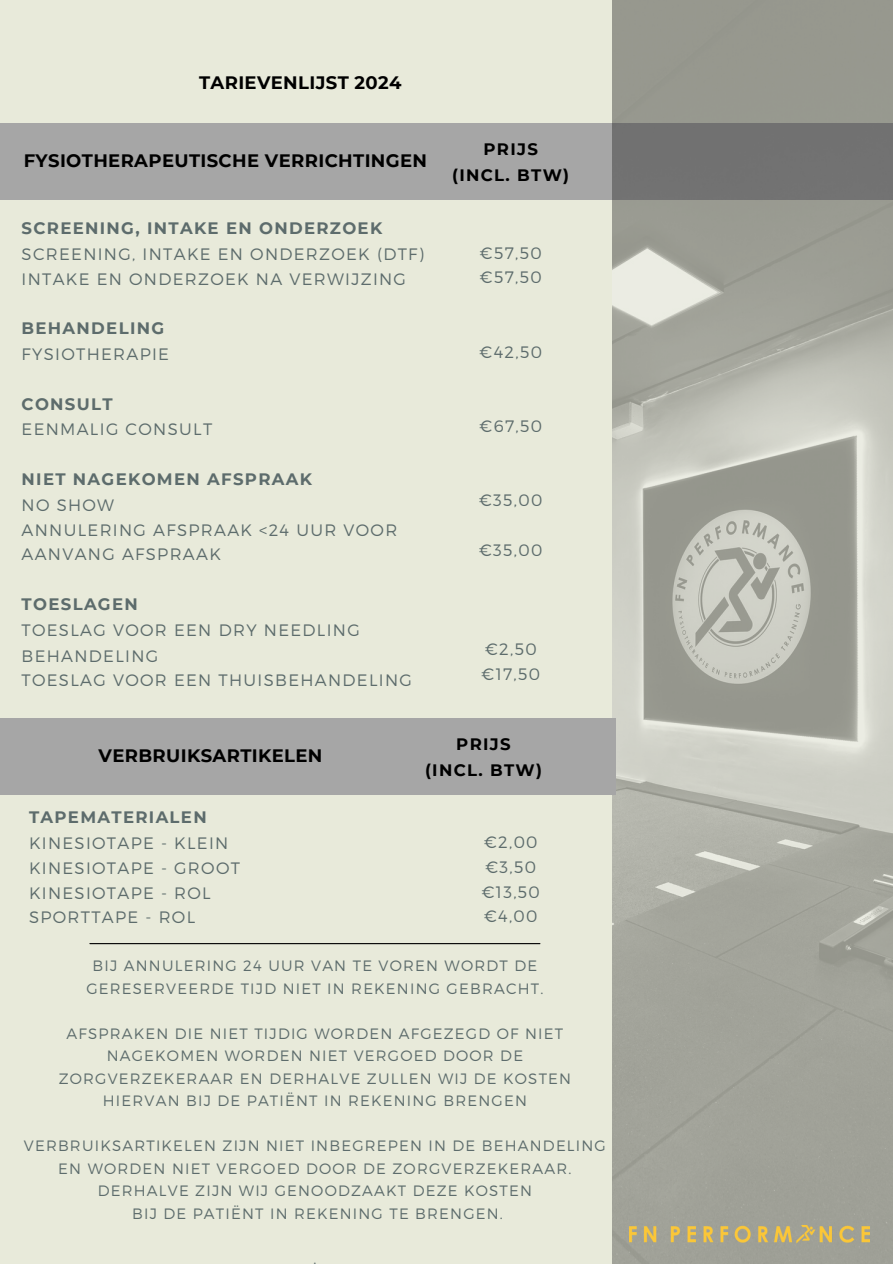
<style>
.page{position:relative;width:893px;height:1264px;background:#fff}
.page>*{position:absolute;margin:0;border:0;box-sizing:border-box;transform-origin:0 0}
.t1{font:700 18px "Montserrat";letter-spacing:.02em;color:#000}
.t2{font:300 16.5px/24.8px "Montserrat";letter-spacing:.08em;color:#5d6c6c}
.t3{font:700 16.5px "Montserrat";letter-spacing:.08em;color:#5d6c6c}
.t4{font:700 16.5px "Montserrat";letter-spacing:.08em;color:#000}
.t5{font:300 15px/22.5px "Montserrat";letter-spacing:.08em;color:#5d6c6c;text-align:center}
</style>
<div class="page">
<div style="left:0;top:0;width:892px;height:1263px;background:#e8eada"></div>
<div style="left:0;top:123px;width:892px;height:77px;background:#a6a6a6"></div>
<img style="left:612px;top:0;width:280px;height:1263px">
<div style="left:0;top:718px;width:615px;height:77px;background:#a6a6a6"></div>
<hr style="left:90px;top:943px;width:450px;height:1px;background:#000">
<img style="left:629px;top:1225px;width:240px;height:20px">
<p class="t1" style="left:199px;top:71px;width:204px">TARIEVENLIJST 2024</p>
<p class="t1" style="left:24px;top:149px;width:405px">FYSIOTHERAPEUTISCHE VERRICHTINGEN</p>
<p class="t3" style="left:22px;top:218px;width:362px">SCREENING, INTAKE EN ONDERZOEK</p>
<p class="t2" style="left:22px;top:241px;width:404px">SCREENING, INTAKE EN ONDERZOEK (DTF)</p>
<p class="t2" style="left:22px;top:265px;width:386px">INTAKE EN ONDERZOEK NA VERWIJZING</p>
<p class="t3" style="left:22px;top:318px;width:144px">BEHANDELING</p>
<p class="t2" style="left:22px;top:341px;width:149px">FYSIOTHERAPIE</p>
<p class="t3" style="left:22px;top:393px;width:93px">CONSULT</p>
<p class="t2" style="left:22px;top:416px;width:192px">EENMALIG CONSULT</p>
<p class="t3" style="left:22px;top:469px;width:292px">NIET NAGEKOMEN AFSPRAAK</p>
<p class="t2" style="left:22px;top:491px;width:94px">NO SHOW</p>
<p class="t2" style="left:22px;top:516px;width:377px">ANNULERING AFSPRAAK &lt;24 UUR VOOR<br>AANVANG AFSPRAAK</p>
<p class="t3" style="left:22px;top:594px;width:118px">TOESLAGEN</p>
<p class="t2" style="left:22px;top:616px;width:340px;line-height:25.8px">TOESLAG VOOR EEN DRY NEEDLING<br>BEHANDELING</p>
<p class="t2" style="left:22px;top:667px;width:392px">TOESLAG VOOR EEN THUISBEHANDELING</p>
<p class="t4" style="left:483px;top:139px;width:56px">PRIJS</p>
<p class="t4" style="left:452px;top:165px;width:118px">(INCL. BTW)</p>
<p class="t2" style="left:479px;top:239px;width:64px">€57,50</p>
<p class="t2" style="left:479px;top:264px;width:64px">€57,50</p>
<p class="t2" style="left:479px;top:338px;width:64px">€42,50</p>
<p class="t2" style="left:479px;top:413px;width:64px">€67,50</p>
<p class="t2" style="left:479px;top:487px;width:65px">€35,00</p>
<p class="t2" style="left:479px;top:536px;width:65px">€35,00</p>
<p class="t2" style="left:484px;top:635px;width:53px">€2,50</p>
<p class="t2" style="left:481px;top:660px;width:60px">€17,50</p>
<p class="t1" style="left:99px;top:744px;width:225px">VERBRUIKSARTIKELEN</p>
<p class="t3" style="left:29px;top:807px;width:179px">TAPEMATERIALEN</p>
<p class="t2" style="left:29px;top:830px;width:201px">KINESIOTAPE - KLEIN</p>
<p class="t2" style="left:29px;top:854px;width:212px">KINESIOTAPE - GROOT</p>
<p class="t2" style="left:29px;top:879px;width:183px">KINESIOTAPE - ROL</p>
<p class="t2" style="left:29px;top:904px;width:168px">SPORTTAPE - ROL</p>
<p class="t4" style="left:456px;top:734px;width:56px">PRIJS</p>
<p class="t4" style="left:425px;top:759px;width:118px">(INCL. BTW)</p>
<p class="t2" style="left:483px;top:829px;width:55px">€2,00</p>
<p class="t2" style="left:485px;top:853px;width:53px">€3,50</p>
<p class="t2" style="left:481px;top:878px;width:60px">€13,50</p>
<p class="t2" style="left:483px;top:903px;width:55px">€4,00</p>
<p class="t5" style="left:86px;top:953px;width:458px">BIJ ANNULERING 24 UUR VAN TE VOREN WORDT DE<br>GERESERVEERDE TIJD NIET IN REKENING GEBRACHT.</p>
<p class="t5" style="left:59px;top:1021px;width:514px">AFSPRAKEN DIE NIET TIJDIG WORDEN AFGEZEGD OF NIET NAGEKOMEN WORDEN NIET VERGOED DOOR DE ZORGVERZEKERAAR EN DERHALVE ZULLEN WIJ DE KOSTEN HIERVAN BIJ DE PATIËNT IN REKENING BRENGEN</p>
<p class="t5" style="left:24px;top:1133px;width:583px">VERBRUIKSARTIKELEN ZIJN NIET INBEGREPEN IN DE BEHANDELING<br>EN WORDEN NIET VERGOED DOOR DE ZORGVERZEKERAAR.<br>DERHALVE ZIJN WIJ GENOODZAAKT DEZE KOSTEN</p>
<p class="t5" style="left:132px;top:1201px;width:372px">BIJ DE PATIËNT IN REKENING TE BRENGEN.</p>
<p class="t5" style="left:313px;top:1246px;width:4px">.</p>
</div>
